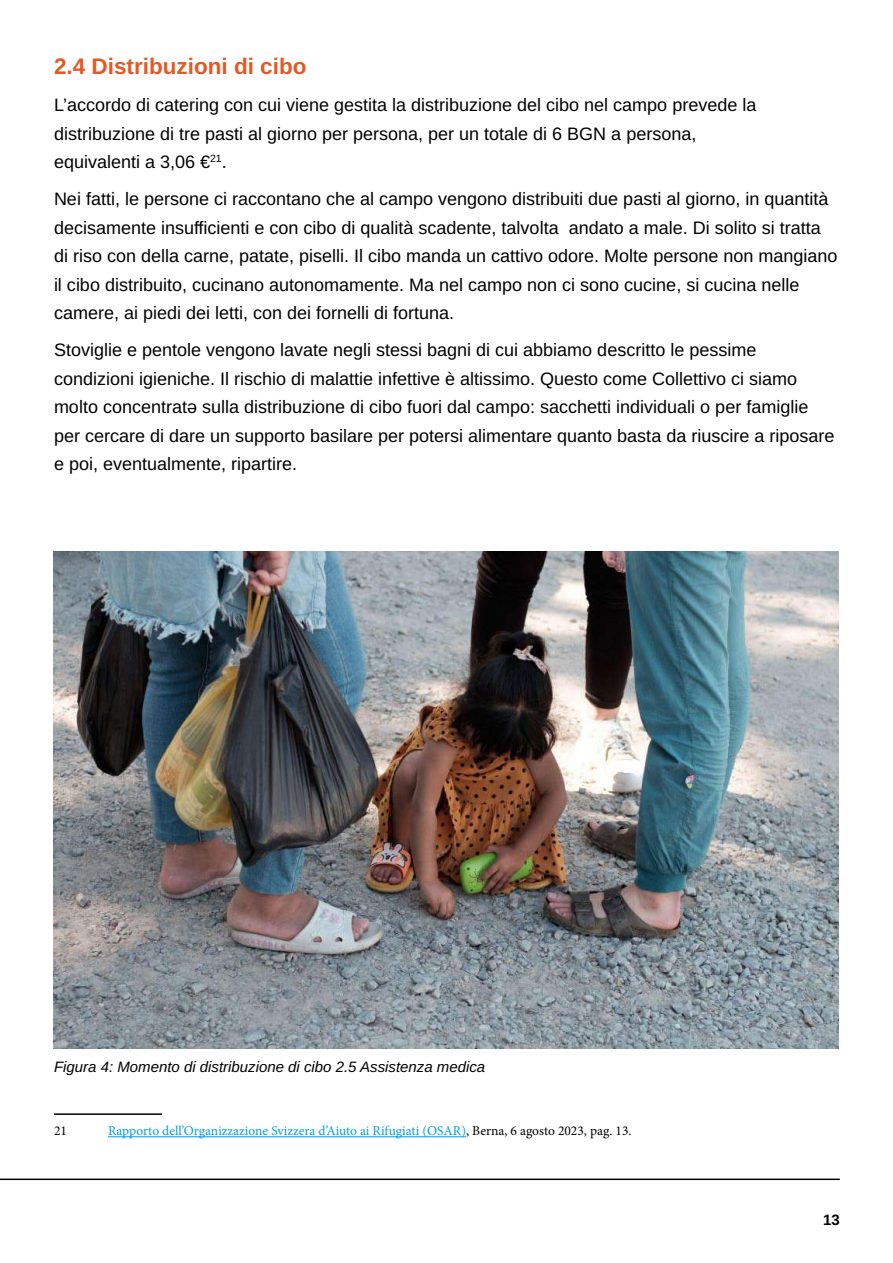
<style>
.page{position:relative;width:893px;height:1263px;background:#fff}
.page>*{position:absolute;margin:0;border:0;box-sizing:border-box;transform-origin:0 0}
.t1{font:22.5px "Arimo";color:#e45826}
.t2{font:18px/28.5px "Arimo";color:#000}
.t3{font:italic 15px "Arimo";color:#000}
.t4{font:15px "Arimo";color:#000}
.t5{font:13.5px "Minion Pro";color:#009fe3}
.t6{font:13.5px "Minion Pro";color:#000}
.s1{color:#000}
</style>
<div class="page">
<hr style="left:0;top:1178px;width:840px;height:2px;background:#000">
<hr style="left:54px;top:1113px;width:108px;height:2px;background:#000">
<hr style="left:108px;top:1136px;width:358px;height:1px;background:#009fe3">
<img style="left:53px;top:551px;width:786px;height:498px">
<p class="t1" style="left:54px;top:51px;width:254px">2.4 Distribuzioni di cibo</p>
<p class="t2" style="left:54px;top:91px;width:704px">L’accordo di catering con cui viene gestita la distribuzione del cibo nel campo prevede la distribuzione di tre pasti al giorno per persona, per un totale di 6 BGN a persona, equivalenti a 3,06 €<sup>21</sup>.</p>
<p class="t2" style="left:54px;top:185px;width:785px">Nei fatti, le persone ci raccontano che al campo vengono distribuiti due pasti al giorno, in quantità decisamente insufficienti e con cibo di qualità scadente, talvolta andato a male. Di solito si tratta di riso con della carne, patate, piselli. Il cibo manda un cattivo odore. Molte persone non mangiano il cibo distribuito, cucinano autonomamente. Ma nel campo non ci sono cucine, si cucina nelle camere, ai piedi dei letti, con dei fornelli di fortuna.</p>
<p class="t2" style="left:54px;top:336px;width:782px">Stoviglie e pentole vengono lavate negli stessi bagni di cui abbiamo descritto le pessime condizioni igieniche. Il rischio di malattie infettive è altissimo. Questo come Collettivo ci siamo molto concentratə sulla distribuzione di cibo fuori dal campo: sacchetti individuali o per famiglie per cercare di dare un supporto basilare per potersi alimentare quanto basta da riuscire a riposare e poi, eventualmente, ripartire.</p>
<p class="t3" style="left:54px;top:1056px;width:433px">Figura 4: Momento di distribuzione di cibo 2.5 Assistenza medica</p>
<p class="t6" style="left:54px;top:1122px;width:14px">21</p>
<p class="t5" style="left:108px;top:1122px;width:525px">Rapporto dell’Organizzazione Svizzera d’Aiuto ai Rifugiati (OSAR)<span class="s1">, Berna, 6 agosto 2023, pag. 13.</span></p>
<p class="t4" style="left:823px;top:1209px;width:18px">13</p>
</div>
